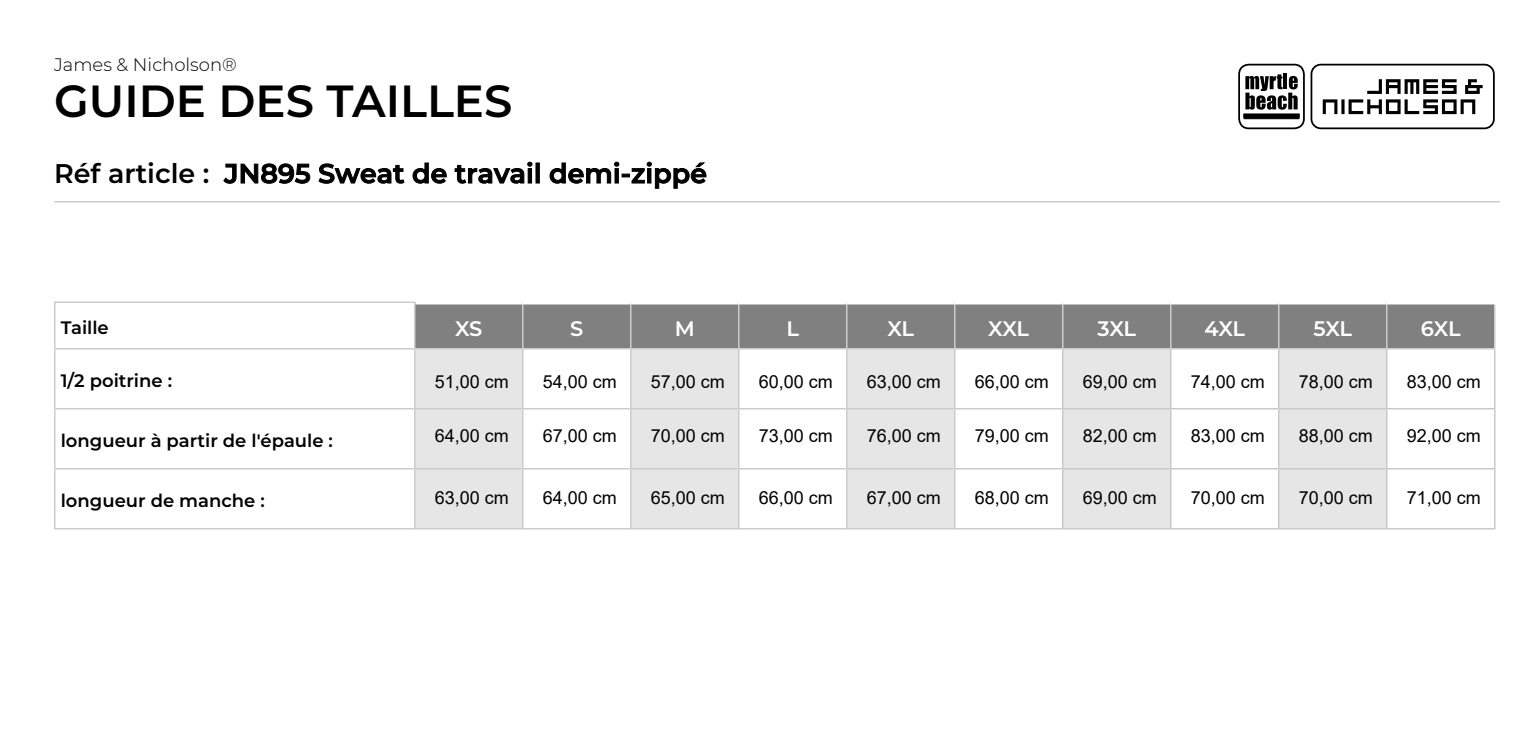
<style>
.page{position:relative;width:1530px;height:750px;background:#fff}
.page>*{position:absolute;margin:0;border:0;box-sizing:border-box;transform-origin:0 0}
.t1{font:600 45px "Montserrat";color:#000}
.t2{font:600 27px "Montserrat";color:#000}
.t3{font:600 21px "Montserrat";letter-spacing:-.02em;color:#fff}
.t4{font:18px "Arial";color:#000}
.t5{font:600 18px "Montserrat";color:#000}
.t6{font:300 18px "Montserrat";color:#000}
</style>
<div class="page">
<div style="left:1311px;top:64px;width:184px;height:65px;border:2px solid #000;border-radius:9px"></div>
<svg style="left:1323px;top:99px;width:14px;height:15px"></svg>
<svg style="left:1341px;top:99px;width:4px;height:15px"></svg>
<svg style="left:1349px;top:79px;width:134px;height:35px"></svg>
<div style="left:1238px;top:64px;width:67px;height:65px;border:2px solid #000;border-radius:10px"></div>
<hr style="left:1283px;top:73px;width:4px;height:16px;background:#000">
<div style="left:1243px;top:113px;width:57px;height:6px;background:#000"></div>
<svg style="left:1245px;top:74px;width:53px;height:36px"></svg>
<div style="left:416px;top:304px;width:1078px;height:44px;background:#808080"></div>
<svg style="left:416px;top:350px;width:970px;height:178px;fill:#e6e6e6"></svg>
<hr style="left:846px;top:350px;width:2px;height:58px;background:#ccc">
<hr style="left:954px;top:350px;width:2px;height:58px;background:#ccc">
<hr style="left:739px;top:408px;width:108px;height:2px;background:#ccc">
<hr style="left:847px;top:408px;width:108px;height:2px;background:#ccc">
<hr style="left:846px;top:410px;width:2px;height:58px;background:#ccc">
<hr style="left:955px;top:408px;width:107px;height:2px;background:#ccc">
<hr style="left:954px;top:410px;width:2px;height:58px;background:#ccc">
<hr style="left:739px;top:468px;width:108px;height:2px;background:#ccc">
<hr style="left:847px;top:468px;width:108px;height:2px;background:#ccc">
<hr style="left:846px;top:470px;width:2px;height:58px;background:#ccc">
<hr style="left:955px;top:468px;width:107px;height:2px;background:#ccc">
<hr style="left:954px;top:470px;width:2px;height:58px;background:#ccc">
<hr style="left:739px;top:528px;width:108px;height:2px;background:#ccc">
<hr style="left:847px;top:528px;width:108px;height:2px;background:#ccc">
<hr style="left:955px;top:528px;width:107px;height:2px;background:#ccc">
<hr style="left:630px;top:350px;width:2px;height:58px;background:#ccc">
<hr style="left:738px;top:350px;width:2px;height:58px;background:#ccc">
<hr style="left:415px;top:408px;width:108px;height:2px;background:#ccc">
<hr style="left:523px;top:408px;width:108px;height:2px;background:#ccc">
<hr style="left:631px;top:408px;width:108px;height:2px;background:#ccc">
<hr style="left:630px;top:410px;width:2px;height:58px;background:#ccc">
<hr style="left:738px;top:410px;width:2px;height:58px;background:#ccc">
<hr style="left:415px;top:468px;width:108px;height:2px;background:#ccc">
<hr style="left:523px;top:468px;width:108px;height:2px;background:#ccc">
<hr style="left:631px;top:468px;width:108px;height:2px;background:#ccc">
<hr style="left:630px;top:470px;width:2px;height:58px;background:#ccc">
<hr style="left:738px;top:470px;width:2px;height:58px;background:#ccc">
<hr style="left:415px;top:528px;width:108px;height:2px;background:#ccc">
<hr style="left:523px;top:528px;width:108px;height:2px;background:#ccc">
<hr style="left:631px;top:528px;width:108px;height:2px;background:#ccc">
<hr style="left:630px;top:304px;width:2px;height:44px;background:#ccc">
<hr style="left:738px;top:304px;width:2px;height:44px;background:#ccc">
<hr style="left:846px;top:304px;width:2px;height:44px;background:#ccc">
<hr style="left:954px;top:304px;width:2px;height:44px;background:#ccc">
<hr style="left:1062px;top:304px;width:2px;height:44px;background:#ccc">
<hr style="left:1170px;top:304px;width:2px;height:44px;background:#ccc">
<hr style="left:1278px;top:304px;width:2px;height:44px;background:#ccc">
<hr style="left:1386px;top:304px;width:2px;height:44px;background:#ccc">
<hr style="left:1494px;top:304px;width:2px;height:44px;background:#ccc">
<hr style="left:415px;top:348px;width:108px;height:2px;background:#ccc">
<hr style="left:523px;top:348px;width:108px;height:2px;background:#ccc">
<hr style="left:631px;top:348px;width:108px;height:2px;background:#ccc">
<hr style="left:739px;top:348px;width:108px;height:2px;background:#ccc">
<hr style="left:847px;top:348px;width:108px;height:2px;background:#ccc">
<hr style="left:955px;top:348px;width:108px;height:2px;background:#ccc">
<hr style="left:1063px;top:348px;width:108px;height:2px;background:#ccc">
<hr style="left:1171px;top:348px;width:108px;height:2px;background:#ccc">
<hr style="left:1279px;top:348px;width:108px;height:2px;background:#ccc">
<hr style="left:1387px;top:348px;width:109px;height:2px;background:#ccc">
<hr style="left:54px;top:350px;width:2px;height:58px;background:#ccc">
<hr style="left:414px;top:350px;width:2px;height:58px;background:#ccc">
<hr style="left:522px;top:350px;width:2px;height:58px;background:#ccc">
<hr style="left:54px;top:408px;width:361px;height:2px;background:#ccc">
<hr style="left:54px;top:410px;width:2px;height:58px;background:#ccc">
<hr style="left:414px;top:410px;width:2px;height:58px;background:#ccc">
<hr style="left:522px;top:410px;width:2px;height:58px;background:#ccc">
<hr style="left:54px;top:468px;width:361px;height:2px;background:#ccc">
<hr style="left:54px;top:470px;width:2px;height:58px;background:#ccc">
<hr style="left:414px;top:470px;width:2px;height:58px;background:#ccc">
<hr style="left:522px;top:470px;width:2px;height:58px;background:#ccc">
<hr style="left:54px;top:528px;width:361px;height:2px;background:#ccc">
<hr style="left:54px;top:302px;width:362px;height:1px;background:#ccc">
<hr style="left:54px;top:303px;width:2px;height:45px;background:#ccc">
<hr style="left:414px;top:303px;width:2px;height:45px;background:#ccc">
<hr style="left:522px;top:304px;width:2px;height:44px;background:#ccc">
<hr style="left:54px;top:348px;width:361px;height:2px;background:#ccc">
<hr style="left:1062px;top:350px;width:2px;height:58px;background:#c9c9c9">
<hr style="left:1170px;top:350px;width:2px;height:58px;background:#c9c9c9">
<hr style="left:1278px;top:350px;width:2px;height:58px;background:#c9c9c9">
<hr style="left:1386px;top:350px;width:2px;height:58px;background:#c9c9c9">
<hr style="left:1494px;top:350px;width:2px;height:58px;background:#c9c9c9">
<hr style="left:1062px;top:408px;width:109px;height:2px;background:#c9c9c9">
<hr style="left:1062px;top:410px;width:2px;height:58px;background:#c9c9c9">
<hr style="left:1171px;top:408px;width:108px;height:2px;background:#c9c9c9">
<hr style="left:1170px;top:410px;width:2px;height:58px;background:#c9c9c9">
<hr style="left:1279px;top:408px;width:108px;height:2px;background:#c9c9c9">
<hr style="left:1278px;top:410px;width:2px;height:58px;background:#c9c9c9">
<hr style="left:1387px;top:408px;width:109px;height:2px;background:#c9c9c9">
<hr style="left:1386px;top:410px;width:2px;height:58px;background:#c9c9c9">
<hr style="left:1494px;top:410px;width:2px;height:58px;background:#c9c9c9">
<hr style="left:1062px;top:468px;width:109px;height:2px;background:#c9c9c9">
<hr style="left:1062px;top:470px;width:2px;height:58px;background:#c9c9c9">
<hr style="left:1171px;top:468px;width:108px;height:2px;background:#c9c9c9">
<hr style="left:1170px;top:470px;width:2px;height:58px;background:#c9c9c9">
<hr style="left:1279px;top:468px;width:108px;height:2px;background:#c9c9c9">
<hr style="left:1278px;top:470px;width:2px;height:58px;background:#c9c9c9">
<hr style="left:1387px;top:468px;width:109px;height:2px;background:#c9c9c9">
<hr style="left:1386px;top:470px;width:2px;height:58px;background:#c9c9c9">
<hr style="left:1494px;top:470px;width:2px;height:58px;background:#c9c9c9">
<hr style="left:1062px;top:528px;width:109px;height:2px;background:#c9c9c9">
<hr style="left:1171px;top:528px;width:108px;height:2px;background:#c9c9c9">
<hr style="left:1279px;top:528px;width:108px;height:2px;background:#c9c9c9">
<hr style="left:1387px;top:528px;width:109px;height:2px;background:#c9c9c9">
<hr style="left:54px;top:201px;width:1446px;height:1px;background:#000">
<p class="t6" style="left:54px;top:53px;width:184px">James &amp; Nicholson®</p>
<h1 class="t1" style="left:54px;top:69px;width:460px">GUIDE DES TAILLES</h1>
<h2 class="t2" style="left:54px;top:154px;width:654px">Réf article : JN895 Sweat de travail demi-zippé</h2>
<p class="t5" style="left:61px;top:315px;width:50px">Taille</p>
<p class="t3" style="left:455px;top:313px;width:29px">XS</p>
<p class="t3" style="left:570px;top:313px;width:15px">S</p>
<p class="t3" style="left:675px;top:313px;width:22px">M</p>
<p class="t3" style="left:786px;top:313px;width:14px">L</p>
<p class="t3" style="left:887px;top:313px;width:28px">XL</p>
<p class="t3" style="left:988px;top:313px;width:42px">XXL</p>
<p class="t3" style="left:1097px;top:313px;width:40px">3XL</p>
<p class="t3" style="left:1204px;top:313px;width:42px">4XL</p>
<p class="t3" style="left:1313px;top:313px;width:40px">5XL</p>
<p class="t3" style="left:1421px;top:313px;width:41px">6XL</p>
<p class="t5" style="left:61px;top:368px;width:113px">1/2 poitrine :</p>
<p class="t4" style="left:435px;top:370px;width:76px">51,00 cm</p>
<p class="t4" style="left:543px;top:370px;width:76px">54,00 cm</p>
<p class="t4" style="left:651px;top:370px;width:76px">57,00 cm</p>
<p class="t4" style="left:759px;top:370px;width:76px">60,00 cm</p>
<p class="t4" style="left:867px;top:370px;width:76px">63,00 cm</p>
<p class="t4" style="left:975px;top:370px;width:76px">66,00 cm</p>
<p class="t4" style="left:1083px;top:370px;width:76px">69,00 cm</p>
<p class="t4" style="left:1191px;top:370px;width:76px">74,00 cm</p>
<p class="t4" style="left:1299px;top:370px;width:76px">78,00 cm</p>
<p class="t4" style="left:1407px;top:370px;width:76px">83,00 cm</p>
<p class="t4" style="left:435px;top:424px;width:76px">64,00 cm</p>
<p class="t4" style="left:543px;top:424px;width:76px">67,00 cm</p>
<p class="t4" style="left:651px;top:424px;width:76px">70,00 cm</p>
<p class="t4" style="left:759px;top:424px;width:76px">73,00 cm</p>
<p class="t4" style="left:867px;top:424px;width:76px">76,00 cm</p>
<p class="t4" style="left:975px;top:424px;width:76px">79,00 cm</p>
<p class="t4" style="left:1083px;top:424px;width:76px">82,00 cm</p>
<p class="t4" style="left:1191px;top:424px;width:76px">83,00 cm</p>
<p class="t4" style="left:1299px;top:424px;width:76px">88,00 cm</p>
<p class="t4" style="left:1407px;top:424px;width:76px">92,00 cm</p>
<p class="t5" style="left:61px;top:428px;width:274px">longueur à partir de l'épaule :</p>
<p class="t5" style="left:61px;top:488px;width:206px">longueur de manche :</p>
<p class="t4" style="left:435px;top:485px;width:76px">63,00 cm</p>
<p class="t4" style="left:543px;top:485px;width:76px">64,00 cm</p>
<p class="t4" style="left:651px;top:485px;width:76px">65,00 cm</p>
<p class="t4" style="left:759px;top:485px;width:76px">66,00 cm</p>
<p class="t4" style="left:867px;top:485px;width:76px">67,00 cm</p>
<p class="t4" style="left:975px;top:485px;width:76px">68,00 cm</p>
<p class="t4" style="left:1083px;top:485px;width:76px">69,00 cm</p>
<p class="t4" style="left:1191px;top:485px;width:76px">70,00 cm</p>
<p class="t4" style="left:1299px;top:485px;width:76px">70,00 cm</p>
<p class="t4" style="left:1407px;top:485px;width:76px">71,00 cm</p>
</div>
